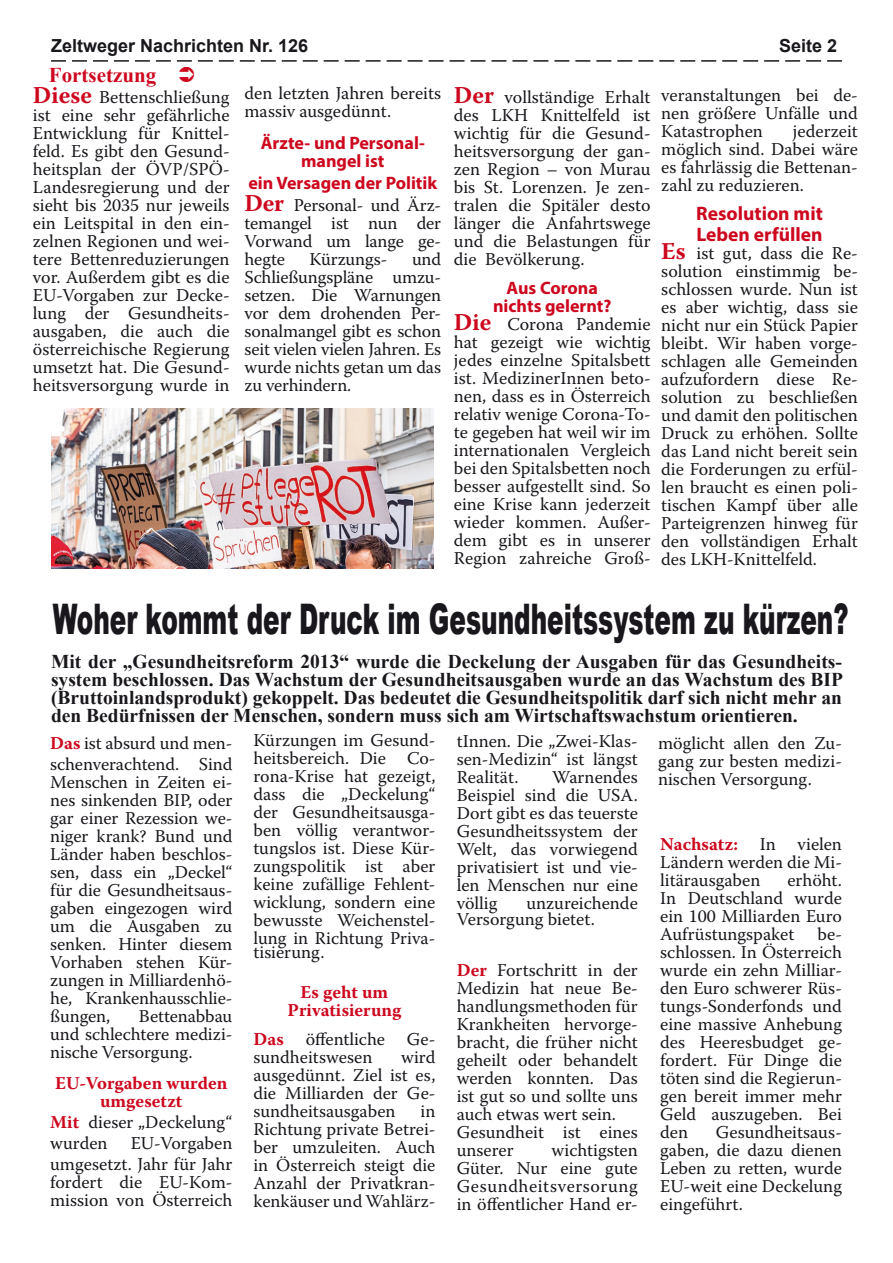
<style>
.page{position:relative;width:893px;height:1263px;background:#fff}
.page>*{position:absolute;margin:0;border:0;box-sizing:border-box;transform-origin:0 0}
.t1{font:900 42.15px "Arial";color:#1a171c;scale:.59 1}
.t2{font:700 21px "Times New Roman";color:#ce061e}
.t3{font:700 19.5px/18px "Times New Roman";color:#1a171c;text-align:justify}
.t4{font:700 19.5px/21px "Myriad Pro";color:#cd071e}
.t5{font:18px/18px "Warnock Pro";color:#1a171c;text-align:justify}
.t6{font:700 18px/18px "Myriad Pro";color:#cd071e;text-align:center}
.t7{font:700 18px/18px "Warnock Pro";color:#cd071e;text-align:center}
.t8{font:700 18px "Arial";color:#1a171c}
.s1{font-weight:700;font-size:24px;color:#cd071e}
.s2{font-weight:700;color:#cd071e}
</style>
<div class="page">
<img style="left:51px;top:408px;width:383px;height:160px">
<svg style="left:51px;top:60px;width:791px;height:2px"></svg>
<p class="t8" style="left:51px;top:33px;width:259px">Zeltweger Nachrichten Nr. 126</p>
<p class="t8" style="left:779px;top:33px;width:60px">Seite 2</p>
<p class="t5" style="left:454px;top:88px;width:198px"><span class="s1">Der</span> vollständige Erhalt des LKH Knittelfeld ist wichtig für die Gesund&shy;heitsversorgung der gan&shy;zen Region – von Murau bis St. Lorenzen. Je zen&shy;tralen die Spitäler desto länger die Anfahrtswege und die Belastungen für die Bevölkerung.</p>
<p class="t6" style="left:493px;top:278px;width:120px">Aus Corona nichts gelernt?</p>
<p class="t5" style="left:454px;top:315px;width:198px"><span class="s1">Die</span> Corona Pandemie hat gezeigt wie wichtig jedes einzelne Spitalsbett ist. MedizinerInnen beto&shy;nen, dass es in Österreich relativ wenige Corona-To&shy;te gegeben hat weil wir im internationalen Vergleich bei den Spitalsbetten noch besser aufgestellt sind. So eine Krise kann jederzeit wieder kommen. Außer&shy;dem gibt es in unserer Region zahreiche Groß-</p>
<p class="t2" style="left:49px;top:60px;width:109px">Fortsetzung</p>
<p class="t5" style="left:33px;top:88px;width:198px"><span class="s1">Diese</span> Bettenschließung ist eine sehr gefährliche Entwicklung für Knittel&shy;feld. Es gibt den Gesund&shy;heitsplan der ÖVP/SPÖ-Landesregierung und der sieht bis 2035 nur jeweils ein Leitspital in den ein&shy;zelnen Regionen und wei&shy;tere Bettenreduzierungen vor. Außerdem gibt es die EU-Vorgaben zur Decke&shy;lung der Gesundheits&shy;ausgaben, die auch die österreichische Regierung umsetzt hat. Die Gesund&shy;heitsversorgung wurde in</p>
<p class="t5" style="left:244px;top:84px;width:198px">den letzten Jahren bereits massiv ausgedünnt.</p>
<p class="t6" style="left:261px;top:133px;width:165px">Ärzte- und Personal&shy;mangel ist</p>
<p class="t6" style="left:248px;top:174px;width:190px">ein Versagen der Politik</p>
<p class="t5" style="left:244px;top:196px;width:198px"><span class="s1">Der</span> Personal- und Ärz&shy;temangel ist nun der Vorwand um lange ge&shy;hegte</p>
<p class="t5" style="left:661px;top:86px;width:198px">veranstaltungen bei de&shy;nen größere Unfälle und Katastrophen</p>
<p class="t5" style="left:661px;top:122px;width:198px;text-indent:132px">jederzeit möglich sind. Dabei wäre es fahrlässig die Bettenan&shy;zahl zu reduzieren.</p>
<p class="t4" style="left:696px;top:202px;width:128px">Resolution mit<br>Leben erfüllen</p>
<p class="t5" style="left:661px;top:243px;width:198px"><span class="s1">Es</span> ist gut, dass die Re&shy;solution einstimmig be&shy;schlossen wurde. Nun ist es aber wichtig, dass sie nicht nur ein Stück Papier bleibt. Wir haben vorge&shy;schlagen alle Gemeinden aufzufordern diese Re&shy;solution zu beschließen und damit den politischen Druck zu erhöhen. Sollte das Land nicht bereit sein die Forderungen zu erfül&shy;len braucht es einen poli&shy;tischen Kampf über alle Parteigrenzen hinweg für den vollständigen Erhalt des LKH-Knittelfeld.</p>
<p class="t5" style="left:244px;top:250px;width:198px;text-indent:168px">und Schließungspläne umzu&shy;setzen. Die Warnungen vor dem drohenden Per&shy;sonalmangel gibt es schon seit vielen vielen Jahren. Es wurde nichts getan um das zu verhindern.</p>
<p class="t5" style="left:310px;top:250px;width:79px">Kürzungs-</p>
<h1 class="t1" style="left:53px;top:588px;width:1350px">Woher kommt der Druck im Gesundheitssystem zu kürzen?</h1>
<p class="t3" style="left:51px;top:652px;width:793px">Mit der „Gesundheitsreform 2013“ wurde die Deckelung der Ausgaben für das Gesundheits&shy;system beschlossen. Das Wachstum der Gesundheitsausgaben wurde an das Wachstum des BIP (Bruttoinlandsprodukt) gekoppelt. Das bedeutet die Gesundheitspolitik darf sich nicht mehr an den Bedürfnissen der Menschen, sondern muss sich am Wirtschaftswachstum orientieren.</p>
<p class="t5" style="left:457px;top:731px;width:183px">tInnen. Die „Zwei-Klas&shy;sen-Medizin“ ist längst Realität.</p>
<p class="t5" style="left:253px;top:731px;width:183px">Kürzungen im Gesund&shy;heitsbereich. Die Co&shy;rona-Krise hat gezeigt, dass die „Deckelung“ der Gesundheitsausga&shy;ben völlig verantwor&shy;tungslos ist. Diese Kür&shy;zungspolitik ist aber keine zufällige Fehlent&shy;wicklung, sondern eine bewusste Weichenstel&shy;lung in Richtung Priva-</p>
<p class="t5" style="left:253px;top:943px;width:73px">tisierung.</p>
<p class="t7" style="left:288px;top:983px;width:115px">Es geht um<br>Privatisierung</p>
<p class="t5" style="left:253px;top:1030px;width:183px"><span class="s2">Das</span> öffentliche Ge&shy;sundheitswesen</p>
<p class="t5" style="left:50px;top:732px;width:184px;line-height:21px"><span class="s2">Das</span> ist absurd und men&shy;schenverachtend. Sind</p>
<p class="t5" style="left:50px;top:773px;width:184px">Menschen in Zeiten ei&shy;nes sinkenden BIP, oder gar einer Rezession we&shy;niger krank? Bund und Länder haben beschlos&shy;sen, dass ein „Deckel“ für die Gesundheitsaus&shy;gaben eingezogen wird um die Ausgaben zu senken. Hinter diesem Vorhaben stehen Kür&shy;zungen in Milliardenhö&shy;he, Krankenhausschlie&shy;ßungen,</p>
<p class="t5" style="left:658px;top:734px;width:185px">möglicht allen den Zu&shy;gang zur besten medizi&shy;nischen Versorgung.</p>
<p class="t5" style="left:457px;top:767px;width:183px;text-indent:96px">Warnendes Beispiel sind die USA.<br>Dort gibt es das teuerste Gesundheitssystem der Welt, das vorwiegend privatisiert ist und vie&shy;len Menschen nur eine völlig</p>
<p class="t5" style="left:660px;top:835px;width:183px"><span class="s2">Nachsatz:</span> In vielen Ländern werden die Mi&shy;litärausgaben</p>
<p class="t5" style="left:660px;top:871px;width:183px;text-indent:127px">erhöht.<br>In Deutschland wurde ein 100 Milliarden Euro Aufrüstungspaket</p>
<p class="t5" style="left:457px;top:894px;width:183px;line-height:16.5px;text-indent:70px">unzureichende<br>Versorgung bietet.</p>
<p class="t5" style="left:457px;top:961px;width:183px;text-align:left"><span class="s2">Der</span> Fortschritt in der<br>Medizin hat neue Be&shy;handlungsmethoden für<br>Krankheiten hervorge&shy;bracht, die früher nicht geheilt oder behandelt werden konnten. Das ist gut so und sollte uns auch etwas wert sein.<br>Gesundheit ist eines unserer</p>
<p class="t5" style="left:660px;top:925px;width:183px;text-indent:157px">be&shy;schlossen. In Österreich wurde ein zehn Milliar&shy;den Euro schwerer Rüs&shy;tungs-Sonderfonds und eine massive Anhebung des Heeresbudget ge&shy;fordert. Für Dinge die töten sind die Regierun&shy;gen bereit immer mehr Geld auszugeben. Bei den</p>
<p class="t5" style="left:50px;top:1007px;width:184px;text-indent:89px">Bettenabbau und schlechtere medizi&shy;nische Versorgung.</p>
<p class="t7" style="left:55px;top:1074px;width:174px">EU-Vorgaben wurden umgesetzt</p>
<p class="t5" style="left:50px;top:1112px;width:184px;line-height:21px"><span class="s2">Mit</span> dieser „Deckelung“ wurden</p>
<p class="t5" style="left:253px;top:1048px;width:183px;text-indent:148px">wird ausgedünnt. Ziel ist es, die Milliarden der Ge&shy;sundheitsausgaben</p>
<p class="t5" style="left:253px;top:1102px;width:183px;text-indent:167px">in Richtung private Betrei&shy;ber umzuleiten. Auch in Österreich steigt die Anzahl der Privatkran&shy;kenkäuser und Wahlärz-</p>
<p class="t5" style="left:660px;top:1123px;width:183px;text-indent:55px">Gesundheitsaus&shy;gaben, die dazu dienen Leben zu retten, wurde EU-weit eine Deckelung eingeführt.</p>
<p class="t5" style="left:50px;top:1133px;width:184px;line-height:21px;text-align:right">EU-Vorgaben umgesetzt. Jahr für Jahr</p>
<p class="t5" style="left:50px;top:1173px;width:184px">fordert die EU-Kom&shy;mission von Österreich</p>
<p class="t5" style="left:457px;top:1141px;width:183px;text-indent:95px">wichtigsten Güter. Nur eine gute Gesundheitsversorung in öffentlicher Hand er-</p>
</div>
